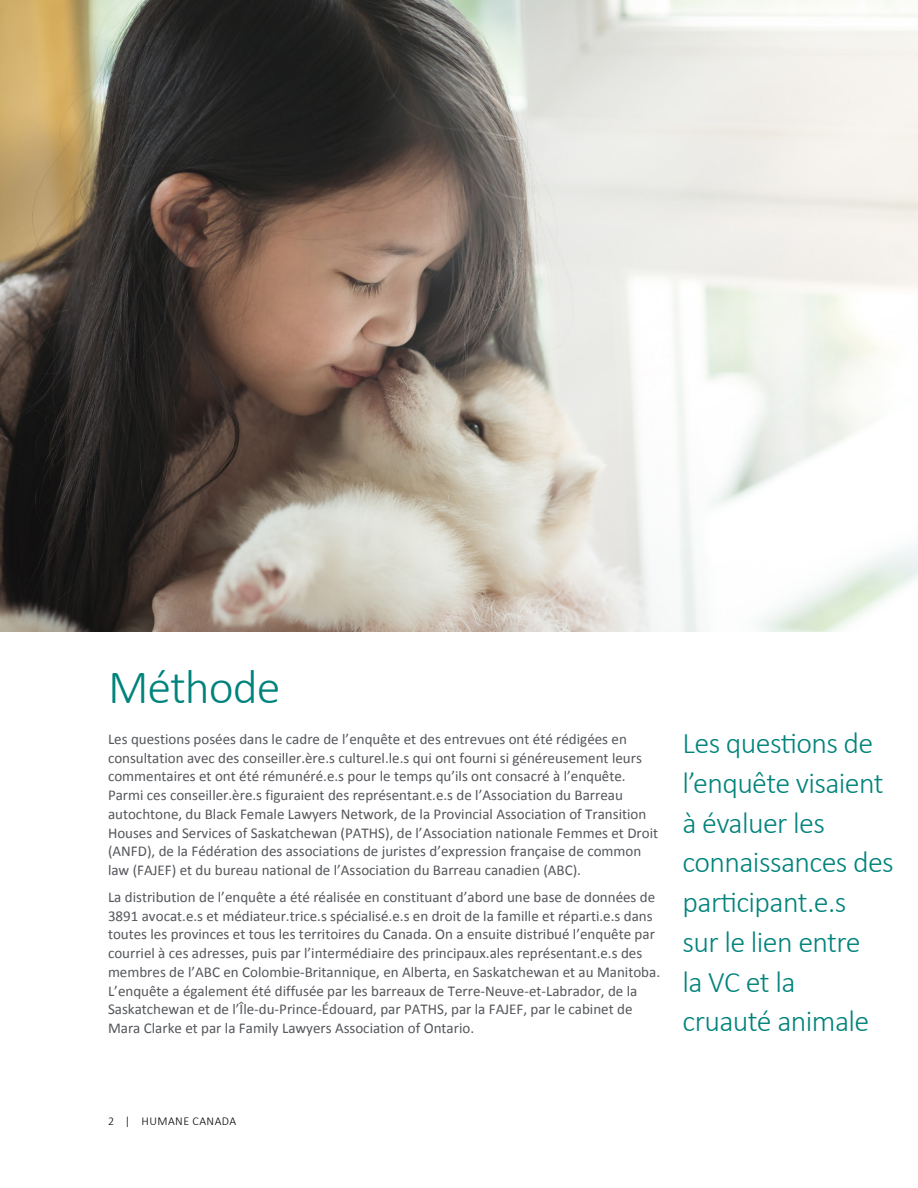
<style>
.page{position:relative;width:918px;height:1188px;background:#fff}
.page>*{position:absolute;margin:0;border:0;box-sizing:border-box;transform-origin:0 0}
.t1{font:300 48px "Calibri";letter-spacing:-.02em;color:#00837b}
.t2{font:300 30px/39.8px "Calibri";letter-spacing:-.02em;color:#00837b}
.t3{font:15px/18.8px "Calibri";color:#54565a}
.t4{font:300 12px "Calibri";letter-spacing:.04em;color:#000}
</style>
<div class="page">
<img style="left:0;top:0;width:918px;height:632px">
<h1 class="t1" style="left:108px;top:658px;width:174px">Méthode</h1>
<p class="t3" style="left:108px;top:729px;width:552px">Les questions posées dans le cadre de l’enquête et des entrevues ont été rédigées en consultation avec des conseiller.ère.s culturel.le.s qui ont fourni si généreusement leurs commentaires et ont été rémunéré.e.s pour le temps qu’ils ont consacré à l’enquête.<br>Parmi ces conseiller.ère.s figuraient des représentant.e.s de l’Association du Barreau autochtone, du Black Female Lawyers Network, de la Provincial Association of Transition Houses and Services of Saskatchewan (PATHS), de l’Association nationale Femmes et Droit (ANFD), de la Fédération des associations de juristes d’expression française de common law (FAJEF) et du bureau national de l’Association du Barreau canadien (ABC).</p>
<p class="t3" style="left:108px;top:887px;width:554px">La distribution de l’enquête a été réalisée en constituant d’abord une base de données de 3891 avocat.e.s et médiateur.trice.s spécialisé.e.s en droit de la famille et réparti.e.s dans toutes les provinces et tous les territoires du Canada. On a ensuite distribué l’enquête par courriel à ces adresses, puis par l’intermédiaire des principaux.ales représentant.e.s des membres de l’ABC en Colombie-Britannique, en Alberta, en Saskatchewan et au Manitoba.<br>L’enquête a également été diffusée par les barreaux de Terre-Neuve-et-Labrador, de la Saskatchewan et de l’Île-du-Prince-Édouard, par PATHS, par la FAJEF, par le cabinet de Mara Clarke et par la Family Lawyers Association of Ontario.</p>
<h2 class="t2" style="left:683px;top:723px;width:213px">Les questions de l’enquête visaient à évaluer les connaissances des participant.e.s<br>sur le lien entre<br>la VC et la<br>cruauté animale</h2>
<p class="t4" style="left:108px;top:1114px;width:130px">2 | HUMANE CANADA</p>
</div>
